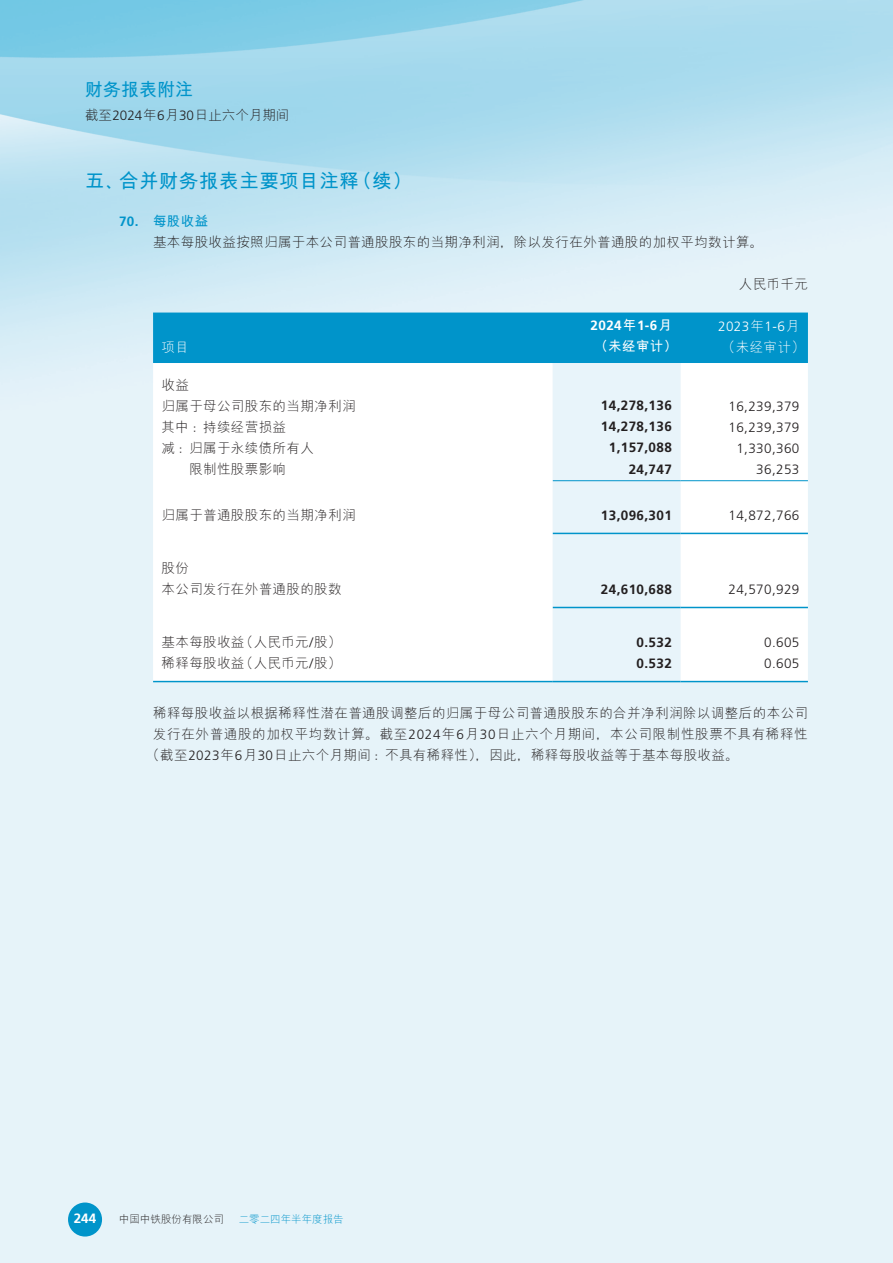
<style>
.page{position:relative;width:893px;height:1263px;background:#fff}
.page>*{position:absolute;margin:0;border:0;box-sizing:border-box;transform-origin:0 0}
.t1{font:700 19.5px "M Hei PRC";letter-spacing:.03em;color:#0094ca}
.t2{font:700 18px "M Hei PRC";color:#0094ca}
.t3{font:300 13.5px/21px "M Hei PRC";letter-spacing:.03em;color:#231f20}
.t4{font:700 13.5px "Frutiger LT Std";letter-spacing:.03em;color:#231f20}
.t5{font:300 13.5px "Frutiger LT Std";letter-spacing:.03em;color:#231f20}
.t6{font:300 13.5px "M Hei PRC";letter-spacing:.05em;color:#231f20}
.t7{font:300 13.5px "M Hei PRC";color:#231f20}
.t8{font:700 13.5px "Frutiger LT Std";letter-spacing:.03em;color:#fff}
.t9{font:300 13.5px "Frutiger LT Std";color:#fff}
.t10{font:300 13.5px "M Hei PRC";letter-spacing:.03em;color:#fff}
.t11{font:700 13.5px "M Hei PRC";color:#fff}
.t12{font:300 10.5px "M Hei PRC";color:#231f20}
.t13{font:300 10.5px "M Hei PRC";color:#0094ca}
.s1{font-family:"Frutiger LT Std"}
.s2{font-family:"Frutiger LT Std";font-weight:700;color:#0094ca}
.s3{font-weight:700;color:#0094ca}
.s4{font-family:"M Hei PRC"}
</style>
<div class="page">
<img style="left:0;top:0;width:893px;height:1263px">
<div style="left:68px;top:1202px;width:34px;height:34px;background:#0094ca;border-radius:50%"></div>
<svg style="left:153px;top:313px;width:655px;height:368px"></svg>
<hr style="left:553px;top:480px;width:127px;height:1px;background:#0094ca">
<hr style="left:680px;top:480px;width:128px;height:1px;background:#0094ca">
<hr style="left:553px;top:533px;width:127px;height:1px;background:#0094ca">
<hr style="left:680px;top:533px;width:128px;height:1px;background:#0094ca">
<hr style="left:553px;top:607px;width:127px;height:1px;background:#0094ca">
<hr style="left:680px;top:607px;width:128px;height:1px;background:#0094ca">
<hr style="left:153px;top:681px;width:400px;height:1px;background:#0094ca">
<hr style="left:553px;top:681px;width:127px;height:1px;background:#0094ca">
<hr style="left:680px;top:681px;width:128px;height:1px;background:#0094ca">
<h2 class="t2" style="left:85px;top:80px;width:109px">财务报表附注</h2>
<p class="t7" style="left:85px;top:109px;width:206px">截至<span class="s1">2024</span>年<span class="s1">6</span>月<span class="s1">30</span>日止六个月期间</p>
<h1 class="t1" style="left:85px;top:171px;width:328px">五、合并财务报表主要项目注释（续）</h1>
<p class="t3" style="left:153px;top:210px;width:612px;text-indent:-34px"><span class="s2">70.</span> <span class="s3">每股收益<br></span>基本每股收益按照归属于本公司普通股股东的当期净利润，除以发行在外普通股的加权平均数计算。</p>
<p class="t3" style="left:739px;top:273px;width:71px">人民币千元</p>
<p class="t10" style="left:162px;top:340px;width:29px">项目</p>
<p class="t3" style="left:162px;top:374px;width:195px">收益<br>归属于母公司股东的当期净利润</p>
<p class="t8" style="left:591px;top:318px;width:83px">2024<span class="s4">年</span>1-6<span class="s4">月</span></p>
<p class="t11" style="left:594px;top:340px;width:84px">（未经审计）</p>
<p class="t9" style="left:718px;top:318px;width:83px">2023<span class="s4">年</span>1-6<span class="s4">月</span></p>
<p class="t10" style="left:722px;top:340px;width:84px">（未经审计）</p>
<p class="t4" style="left:601px;top:398px;width:72px">14,278,136</p>
<p class="t5" style="left:728px;top:398px;width:72px">16,239,379</p>
<p class="t3" style="left:162px;top:416px;width:126px">其中：持续经营损益</p>
<p class="t4" style="left:601px;top:419px;width:72px">14,278,136</p>
<p class="t5" style="left:728px;top:419px;width:72px">16,239,379</p>
<p class="t3" style="left:162px;top:437px;width:154px">减：归属于永续债所有人</p>
<p class="t4" style="left:609px;top:440px;width:65px">1,157,088</p>
<p class="t5" style="left:736px;top:440px;width:65px">1,330,360</p>
<p class="t3" style="left:189px;top:458px;width:98px">限制性股票影响</p>
<p class="t4" style="left:629px;top:461px;width:45px">24,747</p>
<p class="t5" style="left:756px;top:461px;width:45px">36,253</p>
<p class="t3" style="left:162px;top:504px;width:195px">归属于普通股股东的当期净利润</p>
<p class="t4" style="left:601px;top:507px;width:72px">13,096,301</p>
<p class="t5" style="left:728px;top:508px;width:72px">14,872,766</p>
<p class="t3" style="left:162px;top:557px;width:182px">股份<br>本公司发行在外普通股的股数</p>
<p class="t4" style="left:601px;top:581px;width:72px">24,610,688</p>
<p class="t5" style="left:728px;top:582px;width:72px">24,570,929</p>
<p class="t3" style="left:162px;top:631px;width:181px">基本每股收益（人民币元<span class="s1">/</span>股）</p>
<p class="t4" style="left:637px;top:634px;width:37px">0.532</p>
<p class="t5" style="left:764px;top:635px;width:37px">0.605</p>
<p class="t3" style="left:162px;top:652px;width:181px">稀释每股收益（人民币元<span class="s1">/</span>股）</p>
<p class="t4" style="left:637px;top:655px;width:37px">0.532</p>
<p class="t5" style="left:764px;top:656px;width:37px">0.605</p>
<p class="t3" style="left:153px;top:703px;width:656px">稀释每股收益以根据稀释性潜在普通股调整后的归属于母公司普通股股东的合并净利润除以调整后的本公司</p>
<p class="t6" style="left:153px;top:727px;width:656px">发行在外普通股的加权平均数计算。截至<span class="s1">2024</span>年<span class="s1">6</span>月<span class="s1">30</span>日止六个月期间，本公司限制性股票不具有稀释性</p>
<p class="t3" style="left:146px;top:745px;width:594px">（截至<span class="s1">2023</span>年<span class="s1">6</span>月<span class="s1">30</span>日止六个月期间：不具有稀释性），因此，稀释每股收益等于基本每股收益。</p>
<p class="t8" style="left:74px;top:1210px;width:24px">244</p>
<p class="t12" style="left:119px;top:1214px;width:106px">中国中铁股份有限公司</p>
<p class="t13" style="left:239px;top:1214px;width:106px">二零二四年半年度报告</p>
</div>
